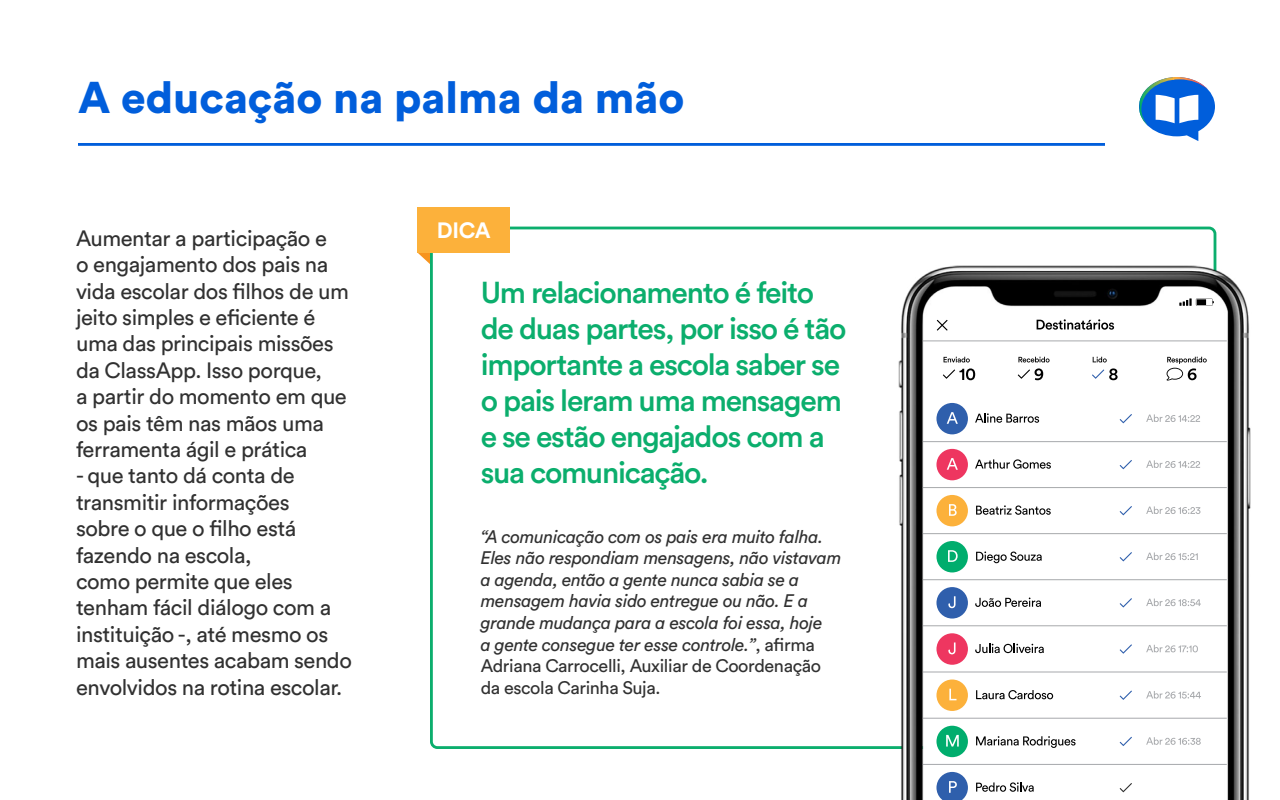
<style>
.page{position:relative;width:1280px;height:800px;background:#fff}
.page>*{position:absolute;margin:0;border:0;box-sizing:border-box;transform-origin:0 0}
.t1{font:900 44px "Circular Std";color:#015edb}
.t2{font:500 30px/36px "Circular Std";letter-spacing:-.04em;color:#0bae6d}
.t3{font:22px/26.4px "Circular Std";letter-spacing:-.02em;color:#313131}
.t4{font:700 22px "Circular Std";color:#fff}
.t5{font:italic 18px/21.6px "Circular Std";letter-spacing:-.02em;color:#313131}
.s1{font-style:normal}
</style>
<div class="page">
<svg style="left:1139px;top:77px;width:76px;height:64px"></svg>
<hr style="left:78px;top:143px;width:1027px;height:3px;background:#015edb">
<svg style="left:417px;top:252px;width:13px;height:12px"></svg>
<div style="left:417px;top:207px;width:93px;height:45px;background:#fcb13b"></div>
<img style="left:865px;top:251px;width:386px;height:549px">
<svg style="left:1179px;top:298px;width:35px;height:8px"></svg>
<hr style="left:923px;top:341px;width:304px;height:1px;background:#a7a9ac">
<svg style="left:937px;top:320px;width:11px;height:11px"></svg>
<svg style="left:1037px;top:319px;width:77px;height:11px"></svg>
<svg style="left:1092px;top:357px;width:26px;height:23px"></svg>
<svg style="left:1018px;top:357px;width:32px;height:23px"></svg>
<svg style="left:943px;top:357px;width:32px;height:23px"></svg>
<svg style="left:1166px;top:357px;width:41px;height:24px"></svg>
<svg style="left:975px;top:459px;width:76px;height:10px"></svg>
<hr style="left:923px;top:441px;width:304px;height:1px;background:#a7a9ac">
<hr style="left:923px;top:487px;width:304px;height:1px;background:#a7a9ac">
<svg style="left:1146px;top:460px;width:54px;height:8px"></svg>
<svg style="left:1120px;top:460px;width:12px;height:9px"></svg>
<div style="left:936px;top:449px;width:32px;height:31px;background:#ee3660;border-radius:50%"></div>
<svg style="left:976px;top:505px;width:75px;height:10px"></svg>
<hr style="left:923px;top:533px;width:304px;height:1px;background:#a7a9ac">
<svg style="left:1146px;top:506px;width:54px;height:8px"></svg>
<svg style="left:1120px;top:506px;width:12px;height:9px"></svg>
<div style="left:936px;top:495px;width:32px;height:31px;background:#fcb13b;border-radius:50%"></div>
<svg style="left:976px;top:551px;width:66px;height:12px"></svg>
<hr style="left:923px;top:579px;width:304px;height:1px;background:#a7a9ac">
<svg style="left:1146px;top:552px;width:52px;height:8px"></svg>
<svg style="left:1120px;top:552px;width:12px;height:9px"></svg>
<div style="left:936px;top:541px;width:32px;height:31px;background:#00ad6d;border-radius:50%"></div>
<svg style="left:975px;top:598px;width:66px;height:9px"></svg>
<hr style="left:923px;top:626px;width:304px;height:1px;background:#a7a9ac">
<svg style="left:1146px;top:599px;width:55px;height:7px"></svg>
<svg style="left:1120px;top:598px;width:12px;height:9px"></svg>
<div style="left:936px;top:587px;width:32px;height:32px;background:#2f5fac;border-radius:50%"></div>
<svg style="left:975px;top:644px;width:69px;height:9px"></svg>
<hr style="left:923px;top:672px;width:304px;height:1px;background:#a7a9ac">
<svg style="left:1146px;top:645px;width:52px;height:7px"></svg>
<svg style="left:1120px;top:644px;width:12px;height:10px"></svg>
<div style="left:936px;top:633px;width:32px;height:32px;background:#ee3660;border-radius:50%"></div>
<svg style="left:976px;top:690px;width:77px;height:9px"></svg>
<hr style="left:923px;top:718px;width:304px;height:1px;background:#a7a9ac">
<svg style="left:1146px;top:691px;width:55px;height:8px"></svg>
<svg style="left:1120px;top:691px;width:12px;height:9px"></svg>
<div style="left:936px;top:680px;width:32px;height:31px;background:#fcb13b;border-radius:50%"></div>
<svg style="left:976px;top:736px;width:100px;height:12px"></svg>
<hr style="left:923px;top:764px;width:304px;height:1px;background:#a7a9ac">
<svg style="left:1146px;top:737px;width:55px;height:8px"></svg>
<svg style="left:1120px;top:737px;width:12px;height:9px"></svg>
<div style="left:936px;top:726px;width:32px;height:31px;background:#00ad6d;border-radius:50%"></div>
<svg style="left:976px;top:782px;width:58px;height:10px"></svg>
<svg style="left:1120px;top:783px;width:12px;height:9px"></svg>
<svg style="left:975px;top:413px;width:64px;height:10px"></svg>
<svg style="left:1146px;top:414px;width:54px;height:8px"></svg>
<svg style="left:1120px;top:414px;width:12px;height:9px"></svg>
<div style="left:936px;top:403px;width:32px;height:31px;background:#2f5fac;border-radius:50%"></div>
<svg style="left:947px;top:412px;width:11px;height:12px"></svg>
<svg style="left:947px;top:458px;width:11px;height:12px"></svg>
<svg style="left:949px;top:504px;width:8px;height:12px"></svg>
<svg style="left:948px;top:550px;width:10px;height:12px"></svg>
<svg style="left:948px;top:596px;width:8px;height:12px"></svg>
<svg style="left:948px;top:642px;width:8px;height:12px"></svg>
<svg style="left:949px;top:689px;width:8px;height:11px"></svg>
<svg style="left:946px;top:735px;width:13px;height:12px"></svg>
<svg style="left:936px;top:772px;width:32px;height:28px"></svg>
<h1 class="t1" style="left:78px;top:68px;width:608px">A educação na palma da mão</h1>
<p class="t3" style="left:76px;top:225px;width:275px">Aumentar a participação e<br>o engajamento dos pais na vida escolar dos filhos de um jeito simples e eficiente é uma das principais missões da ClassApp. Isso porque,<br>a partir do momento em que os pais têm nas mãos uma ferramenta ágil e prática</p>
<p class="t3" style="left:76px;top:462px;width:278px">- que tanto dá conta de transmitir informações<br>sobre o que o filho está fazendo na escola,<br>como permite que eles tenham fácil diálogo com a instituição -, até mesmo os mais ausentes acabam sendo envolvidos na rotina escolar.</p>
<p class="t4" style="left:437px;top:217px;width:55px">DICA</p>
<h2 class="t2" style="left:481px;top:274px;width:367px">Um relacionamento é feito de duas partes, por isso é tão importante a escola saber se o pais leram uma mensagem e se estão engajados com a sua comunicação.</h2>
<p class="t5" style="left:481px;top:525px;width:362px">“A comunicação com os pais era muito falha.<br>Eles não respondiam mensagens, não vistavam a agenda, então a gente nunca sabia se a mensagem havia sido entregue ou não. E a grande mudança para a escola foi essa, hoje<br>a gente consegue ter esse controle.”<span class="s1">, afirma Adriana Carrocelli, Auxiliar de Coordenação da escola Carinha Suja.</span></p>
</div>
